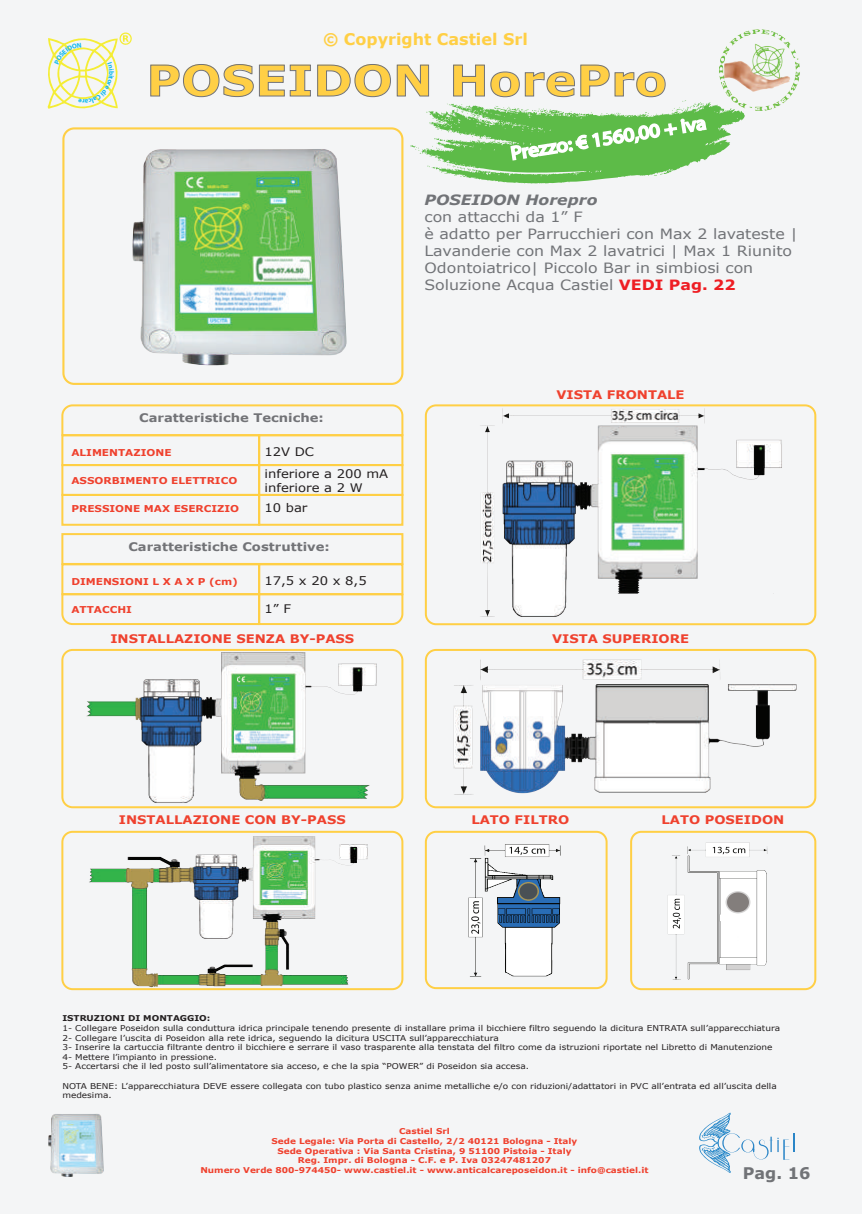
<style>
.page{position:relative;width:862px;height:1214px;background:#fff}
.page>*{position:absolute;margin:0;border:0;box-sizing:border-box;transform-origin:0 0}
.t1{font:700 42.4px "Verdana";color:#ffcf45;scale:1.11 1}
.t2{font:700 16px "Verdana";color:#ffcf45}
.t3{font:700 16px "Verdana";color:#717377}
.t4{font:14.2px/17px "Verdana";color:#717377;scale:1.11 1}
.t5{font:italic 700 14.2px "Verdana";color:#717377;scale:1.11 1}
.t6{font:700 11.8px "Verdana";color:#ef412e;scale:1.11 1}
.t7{font:11.8px/14.2px "Verdana";color:#231f20;scale:1.11 1}
.t8{font:700 11.8px "Verdana";color:#727377;scale:1.11 1}
.t9{font:700 9.4px "Verdana";color:#ef412e;scale:1.11 1}
.t10{font:8px/9.6px "Verdana";color:#231f20;scale:1.11 1}
.t11{font:700 8px/9.6px "Verdana";color:#ef412e;text-align:center;scale:1.11 1}
.t12{font:700 8px "Verdana";color:#231f20;scale:1.11 1}
.s1{font-weight:700;color:#ee1d23}
</style>
<div class="page">
<div style="left:0;top:0;width:862px;height:1213px;background:#f4f5f6"></div>
<img style="left:85px;top:836px;width:289px;height:155px">
<img style="left:85px;top:648px;width:295px;height:161px">
<img style="left:480px;top:408px;width:302px;height:209px">
<img style="left:447px;top:659px;width:355px;height:150px">
<div style="left:61px;top:830px;width:342px;height:160px;border:2px solid #ffcf45;border-radius:10px"></div>
<div style="left:61px;top:649px;width:342px;height:159px;border:2px solid #ffcf45;border-radius:10px"></div>
<div style="left:425px;top:404px;width:391px;height:221px;border:2px solid #ffcf45;border-radius:10px"></div>
<div style="left:425px;top:649px;width:391px;height:159px;border:2px solid #ffcf45;border-radius:10px"></div>
<img style="left:468px;top:844px;width:93px;height:133px">
<div style="left:425px;top:830px;width:182px;height:159px;border:2px solid #ffcf45;border-radius:10px"></div>
<img style="left:667px;top:842px;width:101px;height:138px">
<div style="left:630px;top:830px;width:186px;height:160px;border:2px solid #ffcf45;border-radius:10px"></div>
<div style="left:61px;top:434px;width:199px;height:32px;border:2px solid #ffcf45"></div>
<div style="left:61px;top:494px;width:199px;height:31px;border:2px solid #ffcf45"></div>
<div style="left:258px;top:434px;width:145px;height:32px;border:2px solid #ffcf45"></div>
<div style="left:258px;top:464px;width:145px;height:32px;border:2px solid #ffcf45"></div>
<div style="left:258px;top:494px;width:145px;height:31px;border:2px solid #ffcf45"></div>
<svg style="left:61px;top:404px;width:343px;height:33px"></svg>
<div style="left:258px;top:563px;width:145px;height:32px;border:2px solid #ffcf45"></div>
<div style="left:61px;top:533px;width:342px;height:32px;border:2px solid #ffcf45"></div>
<svg style="left:61px;top:592px;width:343px;height:34px"></svg>
<svg style="left:150px;top:64px;width:161px;height:34px"></svg>
<svg style="left:317px;top:64px;width:428px;height:120px"></svg>
<div style="left:62px;top:127px;width:341px;height:258px;border:2px solid #ffcf45;border-radius:11px"></div>
<img style="left:717px;top:29px;width:83px;height:83px">
<svg style="left:699px;top:1112px;width:95px;height:60px"></svg>
<img style="left:48px;top:1114px;width:56px;height:62px">
<img style="left:132px;top:144px;width:218px;height:222px">
<svg style="left:47px;top:32px;width:85px;height:77px"></svg>
<h2 class="t2" style="left:323px;top:28px;width:206px">© Copyright Castiel Srl</h2>
<h1 class="t1" style="left:146px;top:51px;width:471px">POSEIDON HorePro</h1>
<h3 class="t5" style="left:424px;top:190px;width:157px">POSEIDON Horepro</h3>
<h3 class="t4" style="left:424px;top:208px;width:337px">con attacchi da 1” F<br>è adatto per Parrucchieri con Max 2 lavateste | Lavanderie con Max 2 lavatrici | Max 1 Riunito Odontoiatrico| Piccolo Bar in simbiosi con Soluzione Acqua Castiel <span class="s1">VEDI Pag. 22</span></h3>
<h3 class="t8" style="left:139px;top:409px;width:168px">Caratteristiche Tecniche:</h3>
<p class="t9" style="left:71px;top:445px;width:92px">ALIMENTAZIONE</p>
<h3 class="t7" style="left:264px;top:444px;width:46px">12V DC</h3>
<p class="t9" style="left:71px;top:474px;width:151px">ASSORBIMENTO ELETTRICO</p>
<h3 class="t7" style="left:264px;top:466px;width:113px">inferiore a 200 mA inferiore a 2 W</h3>
<p class="t9" style="left:71px;top:501px;width:153px">PRESSIONE MAX ESERCIZIO</p>
<h3 class="t7" style="left:264px;top:500px;width:40px">10 bar</h3>
<h3 class="t8" style="left:128px;top:538px;width:183px">Caratteristiche Costruttive:</h3>
<p class="t9" style="left:71px;top:574px;width:151px">DIMENSIONI L X A X P (cm)</p>
<h3 class="t7" style="left:264px;top:573px;width:94px">17,5 x 20 x 8,5</h3>
<p class="t9" style="left:71px;top:603px;width:56px">ATTACCHI</p>
<h3 class="t7" style="left:264px;top:601px;width:25px">1” F</h3>
<h3 class="t6" style="left:110px;top:630px;width:221px">INSTALLAZIONE SENZA BY-PASS</h3>
<h3 class="t6" style="left:119px;top:811px;width:206px">INSTALLAZIONE CON BY-PASS</h3>
<h3 class="t6" style="left:556px;top:386px;width:117px">VISTA FRONTALE</h3>
<h3 class="t6" style="left:552px;top:630px;width:125px">VISTA SUPERIORE</h3>
<h3 class="t6" style="left:471px;top:811px;width:90px">LATO FILTRO</h3>
<h3 class="t6" style="left:661px;top:811px;width:112px">LATO POSEIDON</h3>
<p class="t12" style="left:62px;top:1012px;width:135px">ISTRUZIONI DI MONTAGGIO:</p>
<p class="t10" style="left:62px;top:1022px;width:648px">1- Collegare Poseidon sulla conduttura idrica principale tenendo presente di installare prima il bicchiere filtro seguendo la dicitura ENTRATA sull’apparecchiatura 2- Collegare l’uscita di Poseidon alla rete idrica, seguendo la dicitura USCITA sull’apparecchiatura<br>3- Inserire la cartuccia filtrante dentro il bicchiere e serrare il vaso trasparente alla tenstata del filtro come da istruzioni riportate nel Libretto di Manutenzione 4- Mettere l’impianto in pressione.<br>5- Accertarsi che il led posto sull’alimentatore sia acceso, e che la spia “POWER” di Poseidon sia accesa.</p>
<p class="t10" style="left:62px;top:1080px;width:645px">NOTA BENE: L’apparecchiatura DEVE essere collegata con tubo plastico senza anime metalliche e/o con riduzioni/adattatori in PVC all’entrata ed all’uscita della medesima.</p>
<p class="t11" style="left:200px;top:1126px;width:405px">Castiel Srl<br>Sede Legale: Via Porta di Castello, 2/2 40121 Bologna - Italy<br>Sede Operativa : Via Santa Cristina, 9 51100 Pistoia - Italy<br>Reg. Impr. di Bologna - C.F. e P. Iva 03247481207<br>Numero Verde 800-974450- www.castiel.it - www.anticalcareposeidon.it - info@castiel.it</p>
<h2 class="t3" style="left:743px;top:1161px;width:69px">Pag. 16</h2>
</div>
